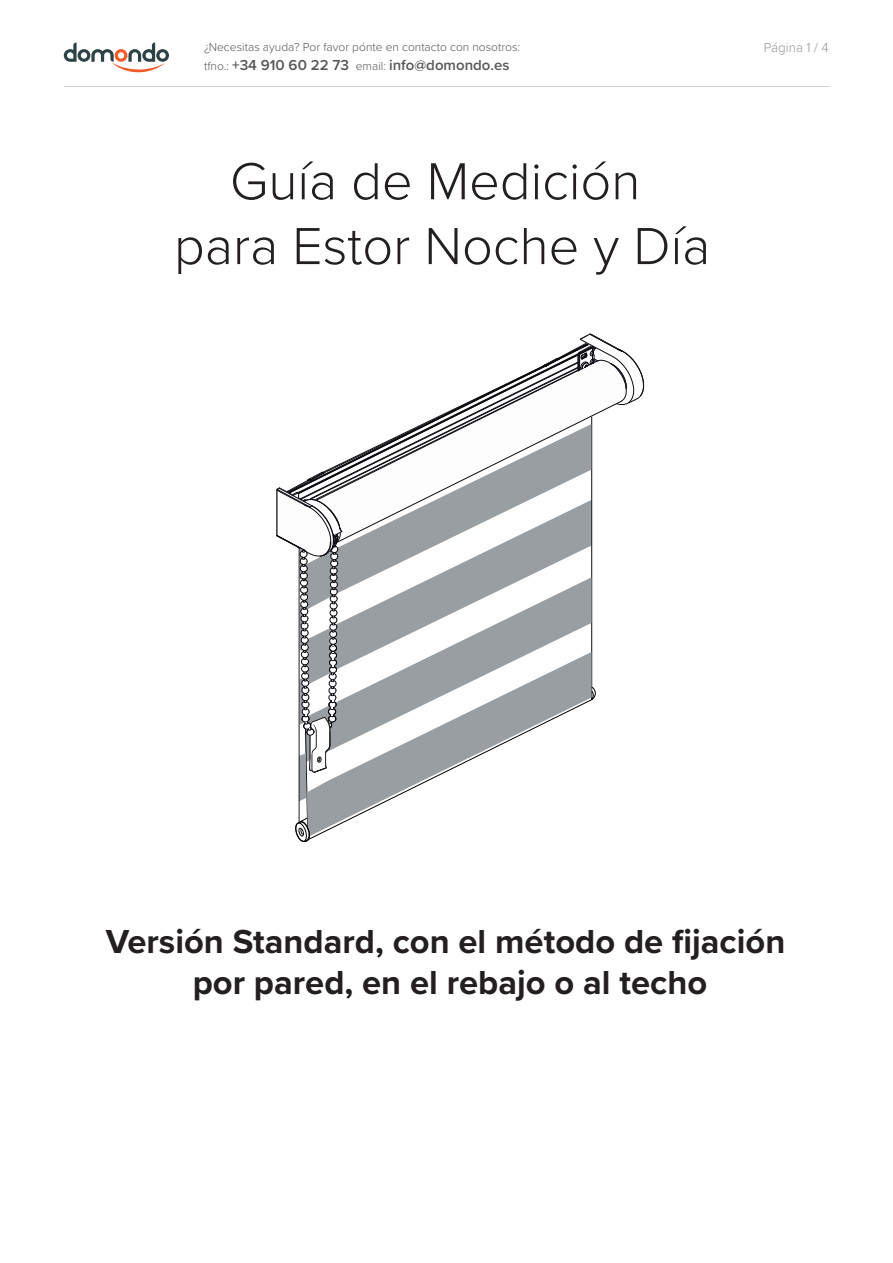
<style>
.page{position:relative;width:893px;height:1263px;background:#fff}
.page>*{position:absolute;margin:0;border:0;box-sizing:border-box;transform-origin:0 0}
.t1{font:300 54px/64.8px "Proxima Nova";color:#231f20;text-align:center}
.t2{font:700 34.5px/41.4px "Proxima Nova";color:#231f20;text-align:center}
.t3{font:600 15px "Proxima Nova";color:#57585a}
.t4{font:300 13.5px "Proxima Nova";color:#939598}
.t5{font:300 12px "Proxima Nova";color:#57585a}
.s1{font-weight:300;font-size:12px}
</style>
<div class="page">
<svg style="left:276px;top:333px;width:369px;height:509px"></svg>
<svg style="left:64px;top:43px;width:105px;height:30px"></svg>
<hr style="left:64px;top:86px;width:765px;height:1px;background:#d1d2d4">
<p class="t5" style="left:204px;top:38px;width:318px">¿Necesitas ayuda? Por favor pónte en contacto con nosotros:</p>
<p class="t3" style="left:204px;top:54px;width:307px"><span class="s1">tfno.:</span> +34 910 60 22 73 <span class="s1">email:</span> info@domondo.es</p>
<h1 class="t1" style="left:174px;top:146px;width:538px">Guía de Medición<br>para Estor Noche y Día</h1>
<p class="t4" style="left:764px;top:37px;width:67px">Página 1 / 4</p>
<p class="t2" style="left:106px;top:919px;width:681px">Versión Standard, con el método de fijación por pared, en el rebajo o al techo</p>
</div>
